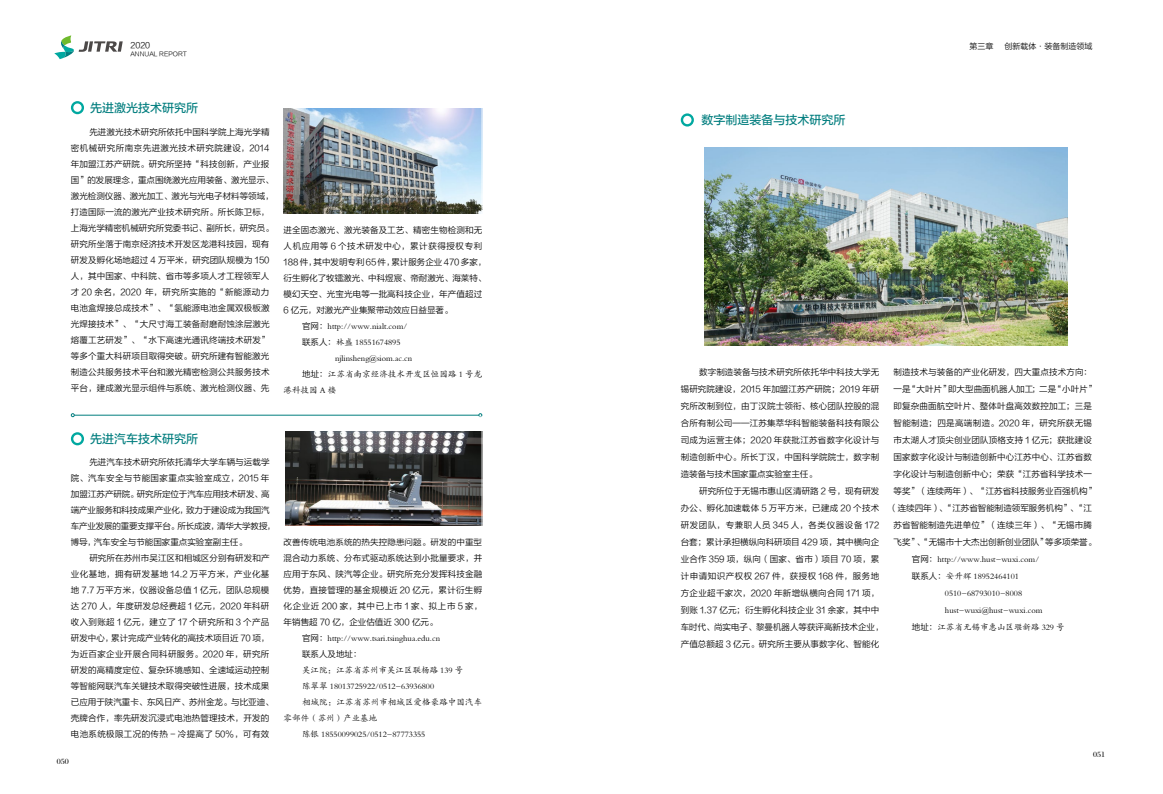
<style>
.page{position:relative;width:1163px;height:794px;background:#fff}
.page>*{position:absolute;margin:0;border:0;box-sizing:border-box;transform-origin:0 0}
.t1{font:12px "FZLTZHUNHK XHRB GBK1 0";color:#007d7e}
.t2{font:8.5px/16px "FZLTXIHK XHRB GBK1 0";letter-spacing:.015em;color:#000}
.t3{font:8.5px "FZKTK GBK1 0";color:#000}
.t4{font:8px "FZLTXIHK XHRB GBK1 0";color:#000}
.t5{font:8px "FZS3 K GBK1 0";color:#000}
.t6{font:6px "FZLTXIHK XHRB GBK1 0";color:#000}
.s1{font-family:"FZLTXIHK XHRB GBK1 0"}
</style>
<div class="page">
<svg style="left:54px;top:35px;width:69px;height:24px"></svg>
<img style="left:283px;top:108px;width:197px;height:105px">
<img style="left:285px;top:432px;width:195px;height:93px">
<hr style="left:74px;top:415px;width:405px;height:1px;background:#007d7e">
<svg style="left:71px;top:413px;width:4px;height:4px"></svg>
<svg style="left:478px;top:413px;width:4px;height:4px"></svg>
<div style="left:281px;top:417px;width:201px;height:121px;border:1px solid #fff"></div>
<div style="left:281px;top:91px;width:201px;height:134px;border:1px solid #fff"></div>
<svg style="left:71px;top:432px;width:13px;height:13px"></svg>
<svg style="left:73px;top:434px;width:9px;height:9px"></svg>
<svg style="left:71px;top:101px;width:13px;height:13px"></svg>
<svg style="left:73px;top:103px;width:9px;height:9px"></svg>
<img style="left:704px;top:147px;width:363px;height:199px">
<svg style="left:680px;top:113px;width:13px;height:13px"></svg>
<div style="left:683px;top:116px;width:8px;height:8px;background:#fff;border-radius:50%"></div>
<p class="t4" style="left:130px;top:41px;width:21px">2020</p>
<p class="t4" style="left:969px;top:41px;width:25px">第三章</p>
<p class="t4" style="left:1004px;top:41px;width:89px">创新载体·装备制造领域</p>
<p class="t6" style="left:130px;top:50px;width:58px">ANNUAL REPORT</p>
<h1 class="t1" style="left:90px;top:102px;width:109px">先进激光技术研究所</h1>
<p class="t2" style="left:71px;top:125px;width:204px;text-indent:18px">先进激光技术研究所依托中国科学院上海光学精密机械研究所南京先进激光技术研究院建设，2014年加盟江苏产研院。研究所坚持“科技创新，产业报国”的发展理念，重点围绕激光应用装备、激光显示、激光检测仪器、激光加工、激光与光电子材料等领域，打造国际一流的激光产业技术研究所。所长陈卫标，上海光学精密机械研究所党委书记、副所长，研究员。研究所坐落于南京经济技术开发区龙港科技园，现有研发及孵化场地超过 4 万平米，研究团队规模为 150人，其中国家、中科院、省市等多项人才工程领军人才 20 余名，2020 年，研究所实施的“新能源动力电池盒焊接总成技术”、“氢能源电池金属双极板激光焊接技术”、“大尺寸海工装备耐磨耐蚀涂层激光熔覆工艺研发”、“水下高速光通讯终端技术研发”等多个重大科研项目取得突破。研究所建有智能激光制造公共服务技术平台和激光精密检测公共服务技术平台，建成激光显示组件与系统、激光检测仪器、先</p>
<p class="t2" style="left:283px;top:222px;width:204px">进全固态激光、激光装备及工艺、精密生物检测和无人机应用等 6 个技术研发中心，累计获得授权专利<br>188 件，其中发明专利 65 件，累计服务企业 470 多家，衍生孵化了牧镭激光、中科煜宸、帝耐激光、海莱特、模幻天空、光宝光电等一批高科技企业，年产值超过<br>6 亿元，对激光产业集聚带动效应日益显著。</p>
<p class="t3" style="left:302px;top:321px;width:107px"><span class="s1">官网：</span>http://www.nialt.com/</p>
<p class="t3" style="left:302px;top:337px;width:100px"><span class="s1">联系人：</span>林盛 18551674895</p>
<p class="t3" style="left:335px;top:353px;width:79px">njlinsheng@siom.ac.cn</p>
<p class="t3" style="left:302px;top:369px;width:182px"><span class="s1">地址：</span>江苏省南京经济技术开发区恒园路 1 号龙</p>
<p class="t3" style="left:283px;top:385px;width:54px">港科技园 A 楼</p>
<h1 class="t1" style="left:90px;top:432px;width:109px">先进汽车技术研究所</h1>
<p class="t2" style="left:71px;top:454px;width:206px;text-indent:19px">先进汽车技术研究所依托清华大学车辆与运载学院、汽车安全与节能国家重点实验室成立，2015 年加盟江苏产研院。研究所定位于汽车应用技术研发、高端产业服务和科技成果产业化，致力于建设成为我国汽车产业发展的重要支撑平台。所长成波，清华大学教授，博导，汽车安全与节能国家重点实验室副主任。</p>
<p class="t2" style="left:71px;top:550px;width:204px;text-indent:18px">研究所在苏州市吴江区和相城区分别有研发和产业化基地，拥有研发基地 14.2 万平方米，产业化基地 7.7 万平方米，仪器设备总值 1 亿元，团队总规模达 270 人，年度研发总经费超 1 亿元，2020 年科研收入到账超 1 亿元，建立了 17 个研究所和 3 个产品研发中心，累计完成产业转化的高技术项目近 70 项，为近百家企业开展合同科研服务。2020 年，研究所研发的高精度定位、复杂环境感知、全速域运动控制等智能网联汽车关键技术取得突破性进展，技术成果已应用于陕汽重卡、东风日产、苏州金龙。与比亚迪、壳牌合作，率先研发沉浸式电池热管理技术，开发的电池系统极限工况的传热 - 冷提高了 50%，可有效</p>
<p class="t5" style="left:57px;top:756px;width:13px">050</p>
<p class="t2" style="left:283px;top:534px;width:200px;text-align:justify">改善传统电池系统的热失控隐患问题。研发的中重型混合动力系统、分布式驱动系统达到小批量要求，并应用于东风、陕汽等企业。研究所充分发挥科技金融优势，直接管理的基金规模近 20 亿元，累计衍生孵化企业近 200 家，其中已上市 1 家、拟上市 5 家，年销售超 70 亿，企业估值近 300 亿元。</p>
<p class="t3" style="left:302px;top:634px;width:139px"><span class="s1">官网：</span>http://www.tsari.tsinghua.edu.cn</p>
<p class="t2" style="left:302px;top:646px;width:61px">联系人及地址：</p>
<p class="t3" style="left:302px;top:666px;width:163px">吴江院：江苏省苏州市吴江区联杨路 139 号</p>
<p class="t3" style="left:302px;top:682px;width:133px">陈翠翠 18013725922/0512-63936800</p>
<p class="t3" style="left:302px;top:698px;width:181px">相城院：江苏省苏州市相城区爱格豪路中国汽车</p>
<p class="t3" style="left:283px;top:714px;width:95px">零部件（苏州）产业基地</p>
<p class="t3" style="left:302px;top:730px;width:125px">陈银 18550099025/0512-87773355</p>
<h1 class="t1" style="left:701px;top:113px;width:145px">数字制造装备与技术研究所</h1>
<p class="t2" style="left:680px;top:363px;width:200px;line-height:17px;text-align:justify;text-indent:18px">数字制造装备与技术研究所依托华中科技大学无锡研究院建设，2015 年加盟江苏产研院；2019 年研究所改制到位，由丁汉院士领衔、核心团队控股的混合所有制公司——江苏集萃华科智能装备科技有限公司成为运营主体；2020 年获批江苏省数字化设计与制造创新中心。所长丁汉，中国科学院院士，数字制造装备与技术国家重点实验室主任。</p>
<p class="t2" style="left:680px;top:482px;width:204px;line-height:17px;text-indent:18px">研究所位于无锡市惠山区清研路 2 号，现有研发办公、孵化加速载体 5 万平方米，已建成 20 个技术研发团队，专兼职人员 345 人，各类仪器设备 172台套；累计承担横纵向科研项目 429 项，其中横向企业合作 359 项，纵向（国家、省市）项目 70 项，累计申请知识产权权 267 件，获授权 168 件，服务地方企业超千家次，2020 年新增纵横向合同 171 项，到账 1.37 亿元；衍生孵化科技企业 31 余家，其中中车时代、尚实电子、黎曼机器人等获评高新技术企业，产值总额超 3 亿元。研究所主要从事数字化、智能化</p>
<p class="t2" style="left:889px;top:363px;width:208px;line-height:17px;text-align:center">制造技术与装备的产业化研发，四大重点技术方向：一是“大叶片”即大型曲面机器人加工；二是“小叶片”即复杂曲面航空叶片、整体叶盘高效数控加工；三是智能制造；四是高端制造。2020 年，研究所获无锡市太湖人才顶尖创业团队顶格支持 1 亿元；获批建设国家数字化设计与制造创新中心江苏中心、江苏省数字化设计与制造创新中心；荣获“江苏省科学技术一等奖”（连续两年）、“江苏省科技服务业百强机构”（连续四年）、“江苏省智能制造领军服务机构”、“江苏省智能制造先进单位”（连续三年）、“无锡市腾飞奖”、“无锡市十大杰出创新创业团队”等多项荣誉。</p>
<p class="t3" style="left:911px;top:554px;width:129px"><span class="s1">官网：</span>http://www.hust-wuxi.com/</p>
<p class="t3" style="left:911px;top:571px;width:108px"><span class="s1">联系人：</span>安升辉 18952464101</p>
<p class="t3" style="left:944px;top:588px;width:79px">0510-68793010-8008</p>
<p class="t3" style="left:944px;top:605px;width:99px">hust-wuxi@hust-wuxi.com</p>
<p class="t3" style="left:911px;top:622px;width:154px"><span class="s1">地址：</span>江苏省无锡市惠山区堰新路 329 号</p>
<p class="t5" style="left:1092px;top:750px;width:13px">051</p>
</div>
